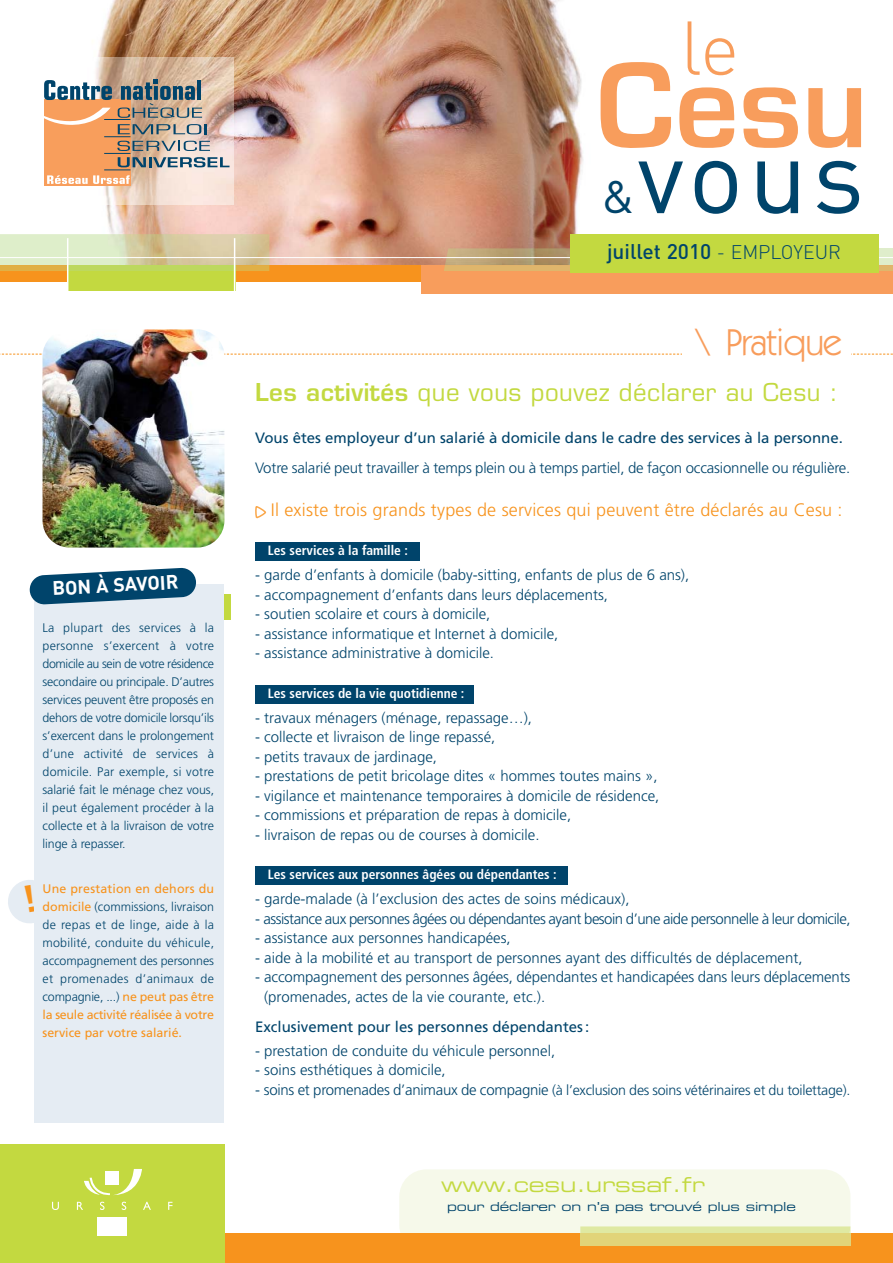
<style>
.page{position:relative;width:893px;height:1263px;background:#fff}
.page>*{position:absolute;margin:0;border:0;box-sizing:border-box;transform-origin:0 0}
.t1{font:600 112.5px "Eurostile";color:#f89d5c}
.t2{font:105px "DIN";color:#00446b}
.t3{font:300 75px "DIN";color:#f89d5c}
.t4{font:45px "DIN";color:#00446b}
.t5{font:37.5px "Itc Kabel";letter-spacing:-.025em;color:#f89d5c}
.t6{font:24px "Eurostile";letter-spacing:.02em;color:#c3d940}
.t7{font:500 21px "DIN";color:#00446b}
.t8{font:20.7px "Eurostile Extended Two";letter-spacing:-.01em;color:#c3d940}
.t9{font:700 19.35px "DIN";color:#fff}
.t10{font:300 18px "Frutiger";letter-spacing:.01em;color:#f7931d}
.t11{font:300 15px/19.5px "Frutiger";color:#00446b}
.t12{font:15px "Frutiger";color:#00446b}
.t13{font:300 15px "Frutiger";letter-spacing:-.035em;color:#00446b}
.t14{font:300 14.25px "Frutiger";letter-spacing:-.015em;color:#00446b}
.t15{font:700 condensed 13.5px "Frutiger";color:#fff}
.t16{font:300 12.45px/18px "Frutiger";color:#00446b;text-align:justify}
.t17{font:12.45px "Eurostile Extended Two";letter-spacing:-.01em;color:#00446b}
.s1{font-weight:400;color:#f7931d}
.s2{font-weight:300;font-size:19.5px}
.s3{font-weight:600}
.s4{font-size:15px}
</style>
<div class="page">
<img style="left:98px;top:0;width:485px;height:265px">
<img style="left:44px;top:57px;width:190px;height:147px">
<div style="left:45px;top:100px;width:86px;height:86px;background:#f89e5c"></div>
<svg style="left:44px;top:80px;width:186px;height:104px"></svg>
<div style="left:0;top:265px;width:421px;height:17px;background:#f7931d"></div>
<div style="left:421px;top:265px;width:472px;height:28px;background:#f89d5c"></div>
<div style="left:67px;top:265px;width:168px;height:26px;background:#c3d940"></div>
<img style="left:0;top:234px;width:269px;height:31px">
<svg style="left:0;top:265px;width:269px;height:6px"></svg>
<div style="left:67px;top:265px;width:168px;height:6px;background:#bdd85e"></div>
<svg style="left:444px;top:248px;width:449px;height:23px;background:#c4a976"></svg>
<hr style="left:234px;top:238px;width:1px;height:63px;background:#fff">
<hr style="left:67px;top:238px;width:1px;height:69px;background:#fff">
<hr style="left:0;top:257px;width:893px;height:1px;background:#fff">
<div style="left:570px;top:234px;width:308px;height:39px;background:#c3d940"></div>
<div style="left:399px;top:1169px;width:451px;height:83px;background:#f6f9ea;border-radius:27px"></div>
<div style="left:0;top:1233px;width:893px;height:30px;background:#f7931d"></div>
<svg style="left:580px;top:1226px;width:270px;height:7px;background:#e0eaa6"></svg>
<div style="left:580px;top:1233px;width:270px;height:12px;background:#e1d479"></div>
<div style="left:255px;top:866px;width:313px;height:19px;background:#00446b"></div>
<div style="left:255px;top:685px;width:218px;height:18px;background:#00446b"></div>
<div style="left:255px;top:542px;width:165px;height:19px;background:#00446b"></div>
<svg style="left:255px;top:506px;width:12px;height:13px"></svg>
<svg style="left:0;top:354px;width:893px;height:1px"></svg>
<div style="left:682px;top:317px;width:168px;height:51px;background:#fff"></div>
<div style="left:191px;top:594px;width:40px;height:26px;background:#c3d940"></div>
<div style="left:35px;top:585px;width:189px;height:538px;background:#e5ecf3"></div>
<svg style="left:29px;top:567px;width:167px;height:38px"></svg>
<div style="left:0;top:1144px;width:224px;height:119px;background:#c3d940"></div>
<svg style="left:84px;top:1169px;width:58px;height:27px"></svg>
<div style="left:106px;top:1171px;width:13px;height:13px;background:#fff"></div>
<svg style="left:52px;top:1202px;width:7px;height:8px"></svg>
<svg style="left:77px;top:1202px;width:6px;height:8px"></svg>
<svg style="left:100px;top:1202px;width:5px;height:8px"></svg>
<svg style="left:122px;top:1202px;width:4px;height:8px"></svg>
<svg style="left:143px;top:1202px;width:8px;height:8px"></svg>
<svg style="left:168px;top:1202px;width:4px;height:8px"></svg>
<div style="left:97px;top:1217px;width:30px;height:18px;background:#fff"></div>
<img style="left:43px;top:329px;width:181px;height:218px;border-radius:27px">
<svg style="left:8px;top:878px;width:27px;height:47px"></svg>
<p class="t9" style="left:52px;top:581px;width:128px;rotate:-3deg">BON À SAVOIR</p>
<p class="t16" style="left:43px;top:620px;width:173px">La plupart des services à la personne s’exercent à votre domicile au sein de votre résidence secondaire ou principale. D’autres services peuvent être proposés en dehors de votre domicile lorsqu’ils s’exercent dans le prolongement d’une activité de services à domicile. Par exemple, si votre salarié fait le ménage chez vous, il peut égale ment procéder à la collecte et à la livraison de votre linge à repasser.</p>
<p class="t16" style="left:43px;top:880px;width:173px"><span class="s1">Une prestation en dehors du domicile</span> (commissions, livraison de repas et de linge, aide à la mobilité, conduite du véhicule, accompagnement des personnes et promenades d’animaux de compagnie, ...) <span class="s1">ne peut pas être la seule activité réalisée à votre service par votre salarié.</span></p>
<h3 class="t3" style="left:680px;top:21px;width:60px">le</h3>
<h1 class="t1" style="left:596px;top:63px;width:273px">Cesu</h1>
<h2 class="t2" style="left:637px;top:138px;width:229px">vous</h2>
<h3 class="t7" style="left:607px;top:245px;width:235px">juillet 2010 <span class="s2">- EMPLOYEUR</span></h3>
<h3 class="t4" style="left:602px;top:181px;width:35px">&amp;</h3>
<h3 class="t5" style="left:697px;top:328px;width:146px">\ Pratique</h3>
<h3 class="t6" style="left:255px;top:383px;width:584px"><span class="s3">Les activités</span> que vous pouvez déclarer au Cesu :</h3>
<p class="t12" style="left:255px;top:431px;width:589px">Vous êtes employeur d’un salarié à domicile dans le cadre des services à la personne.</p>
<p class="t11" style="left:255px;top:459px;width:597px">Votre salarié peut travailler à temps plein ou à temps partiel, de façon occasionnelle ou régulière.</p>
<p class="t10" style="left:271px;top:502px;width:573px">Il existe trois grands types de services qui peuvent être déclarés au Cesu :</p>
<p class="t15" style="left:268px;top:545px;width:142px">Les services à la famille :</p>
<p class="t11" style="left:255px;top:566px;width:436px">- garde d’enfants à domicile (baby-sitting, enfants de plus de 6 ans),</p>
<p class="t11" style="left:255px;top:586px;width:354px">- accompagnement d’enfants dans leurs déplacements,</p>
<p class="t11" style="left:255px;top:605px;width:237px">- soutien scolaire et cours à domicile,</p>
<p class="t11" style="left:255px;top:625px;width:305px">- assistance informatique et Internet à domicile,</p>
<p class="t11" style="left:255px;top:644px;width:240px">- assistance administrative à domicile.</p>
<p class="t15" style="left:268px;top:688px;width:198px">Les services de la vie quotidienne :</p>
<p class="t11" style="left:255px;top:709px;width:278px">- travaux ménagers (ménage, repassage…),</p>
<p class="t11" style="left:255px;top:728px;width:242px">- collecte et livraison de linge repassé,</p>
<p class="t11" style="left:255px;top:748px;width:183px">- petits travaux de jardinage,</p>
<p class="t11" style="left:255px;top:767px;width:404px">- prestations de petit bricolage dites « hommes toutes mains »,</p>
<p class="t11" style="left:255px;top:787px;width:406px">- vigilance et maintenance temporaires à domicile de résidence,</p>
<p class="t11" style="left:255px;top:806px;width:318px">- commissions et préparation de repas à domicile,</p>
<p class="t11" style="left:255px;top:826px;width:286px">- livraison de repas ou de courses à domicile.</p>
<p class="t15" style="left:268px;top:869px;width:290px">Les services aux personnes âgées ou dépendantes :</p>
<p class="t11" style="left:255px;top:890px;width:376px">- garde-malade (à l’exclusion des actes de soins médicaux),</p>
<p class="t13" style="left:255px;top:912px;width:597px">- assistance aux personnes âgées ou dépendantes ayant besoin d’une aide personnelle à leur domicile,</p>
<p class="t11" style="left:255px;top:929px;width:257px">- assistance aux personnes handicapées,</p>
<p class="t11" style="left:255px;top:949px;width:549px">- aide à la mobilité et au transport de personnes ayant des difficultés de déplacement,</p>
<p class="t11" style="left:264px;top:968px;width:588px;text-indent:-9px">- accompagnement des personnes âgées, dépendantes et handicapées dans leurs déplacements (promenades, actes de la vie courante, etc.).</p>
<p class="t12" style="left:255px;top:1020px;width:336px">Exclusivement pour les personnes dépendantes :</p>
<p class="t11" style="left:255px;top:1042px;width:302px">- prestation de conduite du véhicule personnel,</p>
<p class="t11" style="left:255px;top:1061px;width:192px">- soins esthétiques à domicile,</p>
<p class="t14" style="left:255px;top:1084px;width:597px"><span class="s4">- soins et promenades d’animaux de compagnie</span> (à l’exclusion des soins vétérinaires et du toilettage).</p>
<h3 class="t8" style="left:441px;top:1177px;width:265px">www.cesu.urssaf.fr</h3>
<p class="t17" style="left:447px;top:1202px;width:350px">pour déclarer on n’a pas trouvé plus simple</p>
</div>
